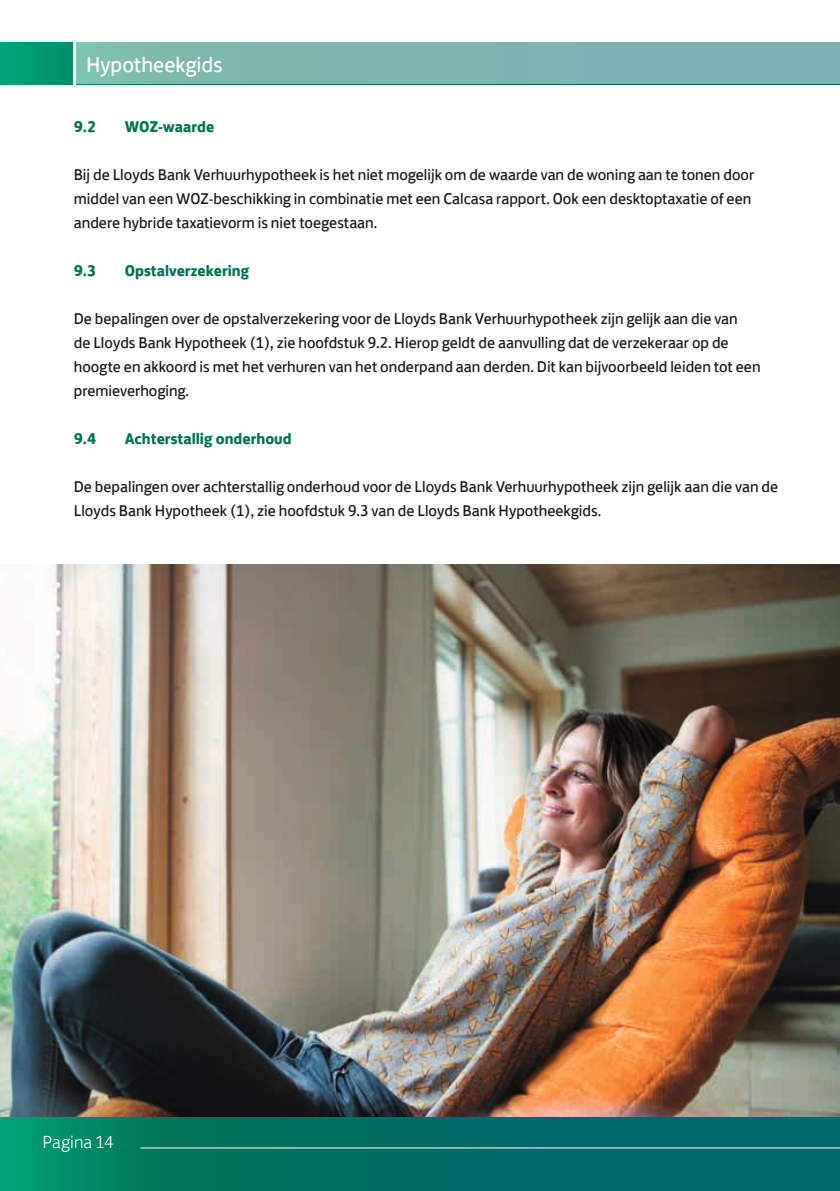
<style>
.page{position:relative;width:840px;height:1191px;background:#fff}
.page>*{position:absolute;margin:0;border:0;box-sizing:border-box;transform-origin:0 0}
.t1{font:22px "Lloyds Bank Jack";color:#fff}
.t2{font:300 18px "Lloyds Bank Jack";color:#fff}
.BODY{font:16px/24px "Lloyds Bank Jack";color:#151616}
.TK{font:700 16px "Lloyds Bank Jack";color:#007255}
</style>
<div class="page">
<svg style="left:0;top:1116px;width:839px;height:75px;background:#027266"></svg>
<hr style="left:140px;top:1147px;width:699px;height:1px;background:#fff">
<div style="left:0;top:43px;width:839px;height:41px;background:#009a71"></div>
<div style="left:74px;top:43px;width:765px;height:41px;background:#7fb4b2"></div>
<hr style="left:74px;top:42px;width:2px;height:42px;background:#fff">
<img style="left:0;top:564px;width:839px;height:552px">
<h1 class="t1" style="left:86px;top:46px;width:138px">Hypotheekgids</h1>
<p class="TK" style="left:74px;top:113px;width:24px">9.2</p>
<p class="TK" style="left:125px;top:113px;width:91px">WOZ-waarde</p>
<p class="BODY" style="left:74px;top:161px;width:681px">Bij de Lloyds Bank Verhuurhypotheek is het niet mogelijk om de waarde van de woning aan te tonen door middel van een WOZ-beschikking in combinatie met een Calcasa rapport. Ook een desktoptaxatie of een andere hybride taxatievorm is niet toegestaan.</p>
<p class="TK" style="left:74px;top:257px;width:24px">9.3</p>
<p class="TK" style="left:125px;top:257px;width:126px">Opstalverzekering</p>
<p class="BODY" style="left:74px;top:305px;width:688px">De bepalingen over de opstalverzekering voor de Lloyds Bank Verhuurhypotheek zijn gelijk aan die van<br>de Lloyds Bank Hypotheek (1), zie hoofdstuk 9.2. Hierop geldt de aanvulling dat de verzekeraar op de hoogte en akkoord is met het verhuren van het onderpand aan derden. Dit kan bijvoorbeeld leiden tot een premieverhoging.</p>
<p class="TK" style="left:74px;top:425px;width:24px">9.4</p>
<p class="TK" style="left:125px;top:425px;width:168px">Achterstallig onderhoud</p>
<p class="BODY" style="left:74px;top:473px;width:705px">De bepalingen over achterstallig onderhoud voor de Lloyds Bank Verhuurhypotheek zijn gelijk aan die van de<br>Lloyds Bank Hypotheek (1), zie hoofdstuk 9.3 van de Lloyds Bank Hypotheekgids.</p>
<p class="t2" style="left:43px;top:1127px;width:72px">Pagina 14</p>
</div>
